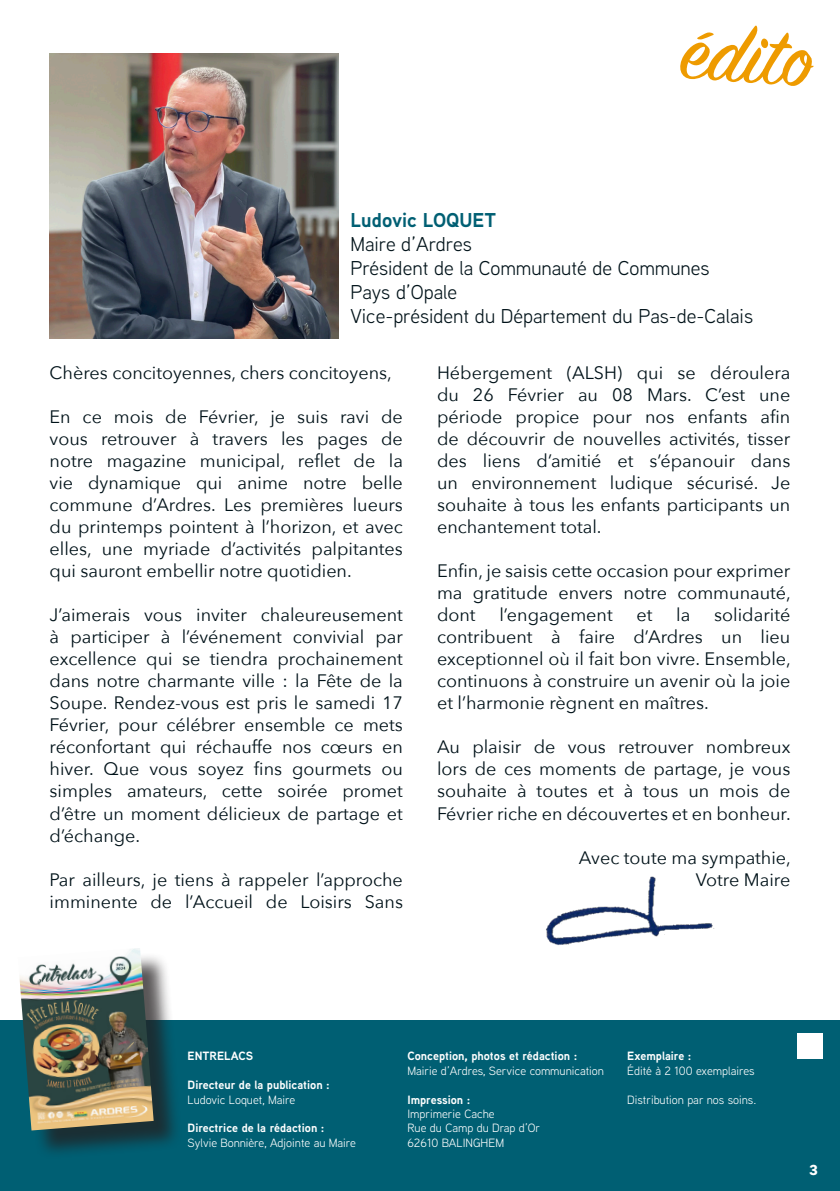
<style>
.page{position:relative;width:840px;height:1191px;background:#fff}
.page>*{position:absolute;margin:0;border:0;box-sizing:border-box;transform-origin:0 0}
.t1{font:90px "Sign Painter House Script";color:#ee9b00}
.t2{font:20px "Aaux Next";color:#001219}
.t3{font:700 20px "Aaux Next";color:#005f73}
.t4{font:18px/22px "Avenir Next";color:#001219;text-align:justify}
.t5{font:700 14px "Avenir Next";color:#fff}
.t6{font:12px "Aaux Next";color:#fff}
.t7{font:700 12px "Aaux Next";color:#fff}
</style>
<div class="page">
<img style="left:50px;top:53px;width:288px;height:286px">
<div style="left:0;top:1020px;width:839px;height:171px;background:#005f73"></div>
<div style="left:23px;top:952px;width:159px;height:207px;background:#231f20;opacity:.75"></div>
<img style="left:19px;top:948px;width:134px;height:182px">
<img style="left:797px;top:1033px;width:25px;height:25px">
<img style="left:546px;top:876px;width:169px;height:69px">
<p class="t1" style="left:684px;top:-5px;width:134px;rotate:4deg">édito</p>
<p class="t3" style="left:350px;top:206px;width:147px">Ludovic LOQUET</p>
<p class="t2" style="left:350px;top:231px;width:123px">Maire d’Ardres</p>
<p class="t2" style="left:350px;top:255px;width:360px">Président de la Communauté de Communes</p>
<p class="t2" style="left:350px;top:279px;width:108px">Pays d’Opale</p>
<p class="t2" style="left:350px;top:303px;width:404px">Vice-président du Département du Pas-de-Calais</p>
<p class="t4" style="left:50px;top:361px;width:343px">Chères concitoyennes, chers concitoyens,</p>
<p class="t4" style="left:50px;top:405px;width:354px">En ce mois de Février, je suis ravi de vous retrouver à travers les pages de notre magazine municipal, reflet de la vie dynamique qui anime notre belle commune d’Ardres. Les premières lueurs du printemps pointent à l’horizon, et avec elles, une myriade d’activités palpitantes qui sauront embellir notre quotidien.</p>
<p class="t4" style="left:50px;top:603px;width:354px">J’aimerais vous inviter chaleureusement à participer à l’événement convivial par excellence qui se tiendra prochainement dans notre charmante ville : la Fête de la Soupe. Rendez-vous est pris le samedi 17<br>Février, pour célébrer ensemble ce mets réconfortant qui réchauffe nos cœurs en hiver. Que vous soyez fins gourmets ou simples amateurs, cette soirée promet d’être un moment délicieux de partage et d’échange.</p>
<p class="t4" style="left:50px;top:867px;width:355px">Par ailleurs, je tiens à rappeler l’approche imminente de l’Accueil de Loisirs Sans</p>
<p class="t4" style="left:437px;top:361px;width:355px">Hébergement (ALSH) qui se déroulera du 26 Février au 08 Mars. C’est une période propice pour nos enfants afin de découvrir de nouvelles activités, tisser des liens d’amitié et s’épanouir dans un environnement ludique sécurisé. Je souhaite à tous les enfants participants un enchantement total.</p>
<p class="t4" style="left:437px;top:559px;width:355px">Enfin, je saisis cette occasion pour exprimer ma gratitude envers notre communauté, dont</p>
<p class="t4" style="left:437px;top:603px;width:355px;text-indent:277px">solidarité contribuent à faire d’Ardres un lieu exceptionnel où il fait bon vivre. Ensemble, continuons à construire un avenir où la joie et l’harmonie règnent en maîtres.</p>
<p class="t4" style="left:437px;top:735px;width:355px">Au plaisir de vous retrouver nombreux lors de ces moments de partage, je vous souhaite à toutes et à tous un mois de Février riche en découvertes et en bonheur.</p>
<p class="t4" style="left:578px;top:845px;width:213px">Avec toute ma sympathie,</p>
<p class="t4" style="left:695px;top:867px;width:96px">Votre Maire</p>
<p class="t4" style="left:499px;top:603px;width:115px">l’engagement</p>
<p class="t4" style="left:636px;top:603px;width:18px">et</p>
<p class="t4" style="left:676px;top:603px;width:16px">la</p>
<p class="t7" style="left:187px;top:1047px;width:67px">ENTRELACS</p>
<p class="t7" style="left:187px;top:1076px;width:144px">Directeur de la publication :</p>
<p class="t6" style="left:187px;top:1091px;width:109px">Ludovic Loquet, Maire</p>
<p class="t7" style="left:187px;top:1119px;width:138px">Directrice de la rédaction :</p>
<p class="t6" style="left:187px;top:1134px;width:170px">Sylvie Bonnière, Adjointe au Maire</p>
<p class="t7" style="left:407px;top:1047px;width:171px">Conception, photos et rédaction :</p>
<p class="t6" style="left:407px;top:1062px;width:198px">Mairie d’Ardres, Service communication</p>
<p class="t7" style="left:407px;top:1091px;width:65px">Impression :</p>
<p class="t6" style="left:407px;top:1105px;width:89px">Imprimerie Cache</p>
<p class="t6" style="left:407px;top:1120px;width:134px">Rue du Camp du Drap d’Or</p>
<p class="t6" style="left:407px;top:1134px;width:98px">62610 BALINGHEM</p>
<p class="t7" style="left:627px;top:1047px;width:66px">Exemplaire :</p>
<p class="t6" style="left:627px;top:1062px;width:129px">Édité à 2 100 exemplaires</p>
<p class="t6" style="left:627px;top:1091px;width:130px">Distribution par nos soins.</p>
<p class="t5" style="left:808px;top:1158px;width:11px">3</p>
</div>
